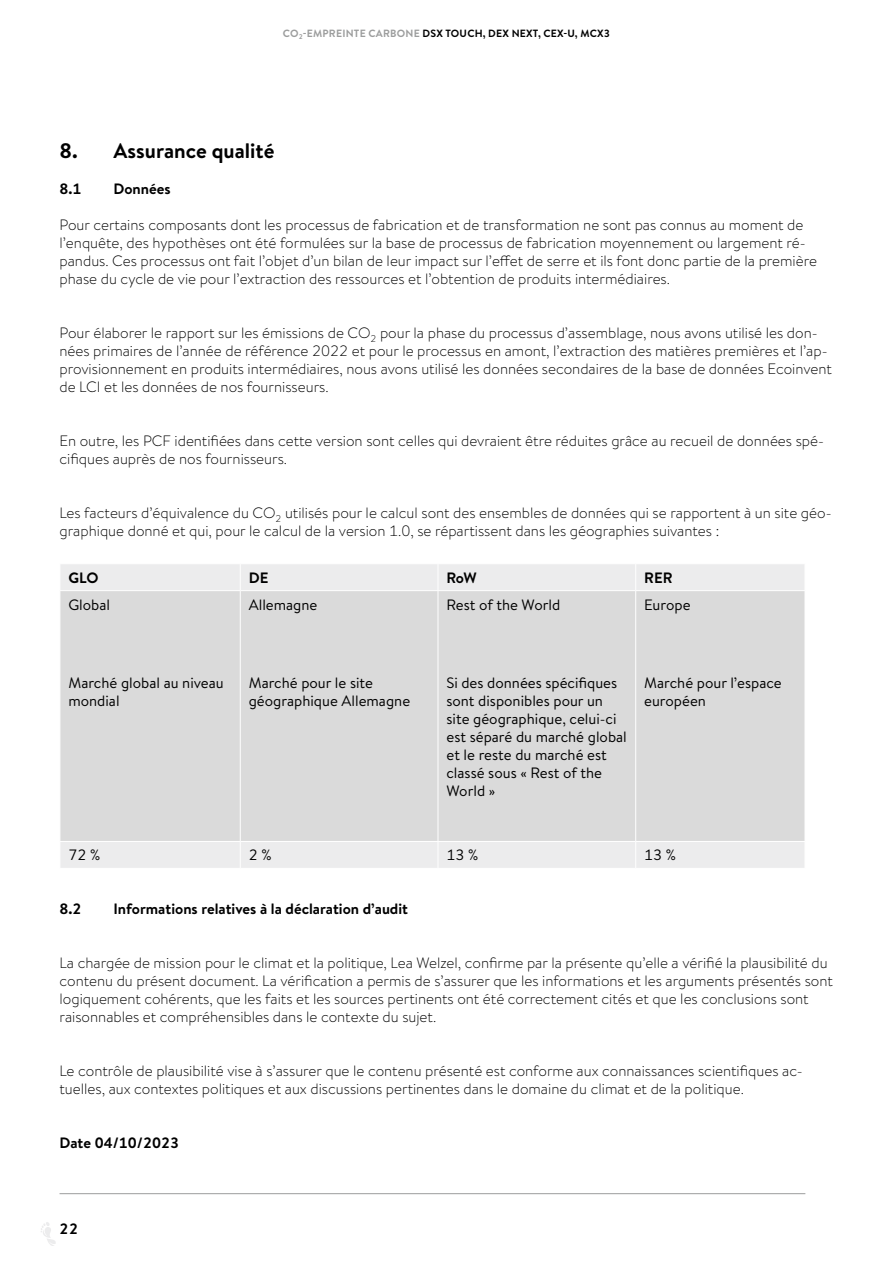
<style>
.page{position:relative;width:893px;height:1263px;background:#fff}
.page>*{position:absolute;margin:0;border:0;box-sizing:border-box;transform-origin:0 0}
.t1{font:700 21px "Brandon Text";color:#000}
.t2{font:300 15px/18px "Brandon Text";color:#000}
.t3{font:15px/18px "Brandon Text";color:#000}
.t4{font:700 15px "Brandon Text";color:#000}
.t5{font:700 10.5px "Brandon Text";letter-spacing:.02em;color:#000}
.s1{color:#9c9d9d}
</style>
<div class="page">
<svg style="left:41px;top:1222px;width:15px;height:24px"></svg>
<hr style="left:60px;top:1193px;width:745px;height:1px;background:#9c9d9d">
<div style="left:61px;top:564px;width:743px;height:304px;background:#ececed"></div>
<div style="left:61px;top:591px;width:744px;height:250px;background:#dadada"></div>
<svg style="left:60px;top:565px;width:1px;height:25px"></svg>
<svg style="left:240px;top:564px;width:1px;height:26px"></svg>
<svg style="left:438px;top:564px;width:1px;height:26px"></svg>
<svg style="left:635px;top:564px;width:1px;height:26px"></svg>
<hr style="left:60px;top:590px;width:180px;height:1px;background:#fff">
<hr style="left:240px;top:590px;width:198px;height:1px;background:#fff">
<hr style="left:240px;top:591px;width:1px;height:250px;background:#fff">
<hr style="left:438px;top:590px;width:198px;height:1px;background:#fff">
<hr style="left:438px;top:591px;width:1px;height:250px;background:#fff">
<hr style="left:636px;top:590px;width:169px;height:1px;background:#fff">
<hr style="left:635px;top:591px;width:1px;height:250px;background:#fff">
<hr style="left:60px;top:841px;width:180px;height:1px;background:#fff">
<svg style="left:60px;top:842px;width:1px;height:26px"></svg>
<hr style="left:240px;top:841px;width:198px;height:1px;background:#fff">
<svg style="left:240px;top:842px;width:1px;height:26px"></svg>
<hr style="left:438px;top:841px;width:198px;height:1px;background:#fff">
<svg style="left:438px;top:842px;width:1px;height:26px"></svg>
<hr style="left:636px;top:841px;width:169px;height:1px;background:#fff">
<svg style="left:635px;top:842px;width:1px;height:26px"></svg>
<p class="t5" style="left:283px;top:26px;width:329px"><span class="s1">CO</span><sub>2</sub><span class="s1">-EMPREINTE CARBONE</span> DSX TOUCH, DEX NEXT, CEX-U, MCX3</p>
<h1 class="t1" style="left:60px;top:136px;width:216px">8. Assurance qualité</h1>
<p class="t4" style="left:60px;top:178px;width:24px">8.1</p>
<p class="t4" style="left:114px;top:178px;width:59px">Données</p>
<p class="t2" style="left:60px;top:216px;width:759px">Pour certains composants dont les processus de fabrication et de transformation ne sont pas connus au moment de l’enquête, des hypothèses ont été formulées sur la base de processus de fabrication moyennement ou largement ré&shy;pandus. Ces processus ont fait l’objet d’un bilan de leur impact sur l’effet de serre et ils font donc partie de la première phase du cycle de vie pour l’extraction des ressources et l’obtention de produits intermédiaires.</p>
<p class="t2" style="left:60px;top:324px;width:774px">Pour élaborer le rapport sur les émissions de CO<sub>2</sub> pour la phase du processus d’assemblage, nous avons utilisé les don&shy;nées primaires de l’année de référence 2022 et pour le processus en amont, l’extraction des matières premières et l’ap&shy;provisionnement en produits intermédiaires, nous avons utilisé les données secondaires de la base de données Ecoinvent de LCI et les données de nos fournisseurs.</p>
<p class="t2" style="left:60px;top:432px;width:766px">En outre, les PCF identifiées dans cette version sont celles qui devraient être réduites grâce au recueil de données spé&shy;cifiques auprès de nos fournisseurs.</p>
<p class="t2" style="left:60px;top:504px;width:774px">Les facteurs d’équivalence du CO<sub>2</sub> utilisés pour le calcul sont des ensembles de données qui se rapportent à un site géo&shy;graphique donné et qui, pour le calcul de la version 1.0, se répartissent dans les géographies suivantes :</p>
<p class="t4" style="left:68px;top:567px;width:32px">GLO</p>
<p class="t4" style="left:249px;top:567px;width:21px">DE</p>
<p class="t4" style="left:446px;top:567px;width:32px">RoW</p>
<p class="t4" style="left:644px;top:567px;width:30px">RER</p>
<p class="t3" style="left:68px;top:595px;width:43px">Global</p>
<p class="t3" style="left:249px;top:595px;width:70px">Allemagne</p>
<p class="t3" style="left:446px;top:595px;width:115px">Rest of the World</p>
<p class="t3" style="left:644px;top:595px;width:48px">Europe</p>
<p class="t3" style="left:68px;top:674px;width:157px">Marché global au niveau mondial</p>
<p class="t3" style="left:249px;top:674px;width:163px">Marché pour le site géographique Allemagne</p>
<p class="t3" style="left:446px;top:674px;width:182px">Si des données spécifiques sont disponibles pour un site géographique, celui-ci est séparé du marché global et le reste du marché est classé sous « Rest of the<br>World »</p>
<p class="t3" style="left:644px;top:674px;width:139px">Marché pour l’espace européen</p>
<p class="t3" style="left:68px;top:846px;width:33px">72 %</p>
<p class="t3" style="left:249px;top:846px;width:24px">2 %</p>
<p class="t3" style="left:446px;top:846px;width:33px">13 %</p>
<p class="t3" style="left:644px;top:846px;width:33px">13 %</p>
<p class="t4" style="left:60px;top:898px;width:24px">8.2</p>
<p class="t4" style="left:114px;top:898px;width:296px">Informations relatives à la déclaration d’audit</p>
<p class="t2" style="left:60px;top:954px;width:775px">La chargée de mission pour le climat et la politique, Lea Welzel, confirme par la présente qu’elle a vérifié la plausibilité du contenu du présent document. La vérification a permis de s’assurer que les informations et les arguments présentés sont logiquement cohérents, que les faits et les sources pertinents ont été correctement cités et que les conclusions sont raisonnables et compréhensibles dans le contexte du sujet.</p>
<p class="t2" style="left:60px;top:1062px;width:745px">Le contrôle de plausibilité vise à s’assurer que le contenu présenté est conforme aux connaissances scientifiques ac&shy;tuelles, aux contextes politiques et aux discussions pertinentes dans le domaine du climat et de la politique.</p>
<p class="t4" style="left:60px;top:1132px;width:121px">Date 04/10/2023</p>
<p class="t4" style="left:60px;top:1218px;width:20px">22</p>
</div>
